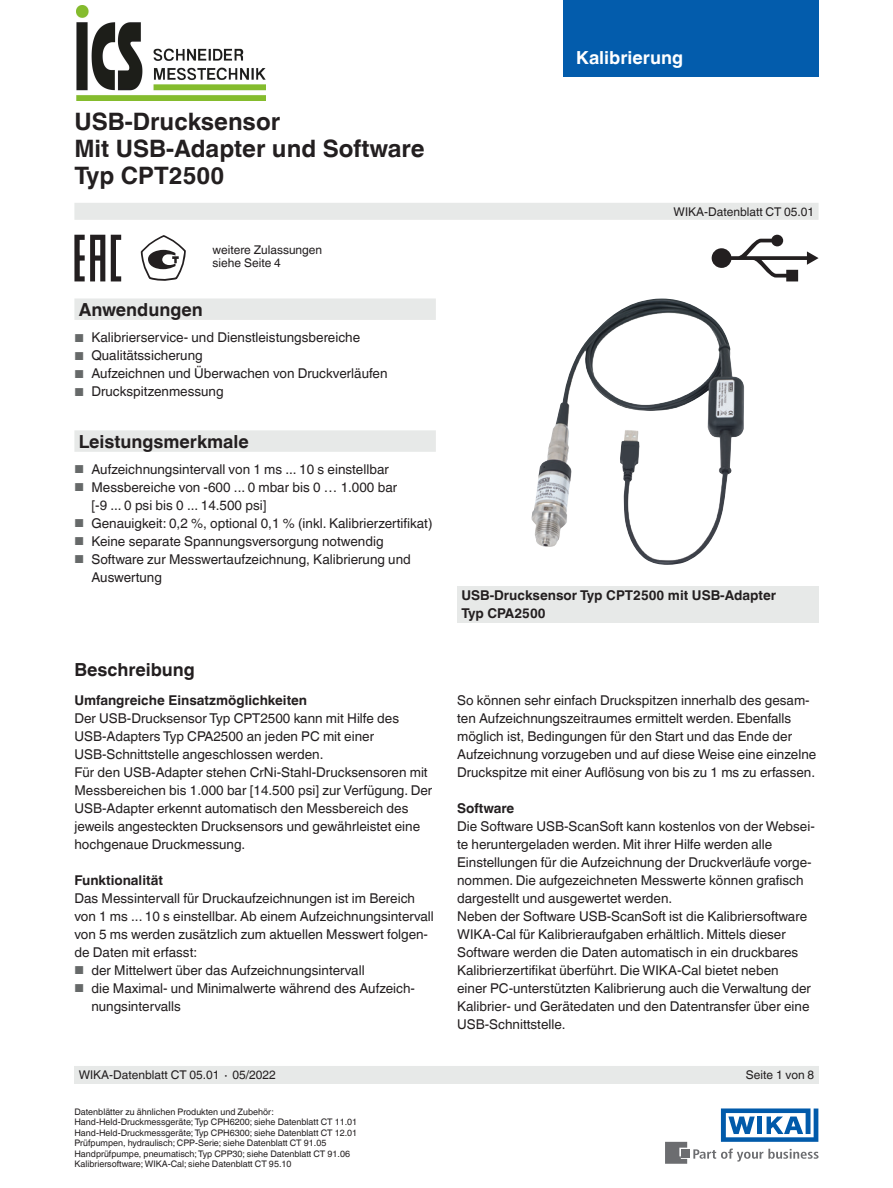
<style>
.page{position:relative;width:893px;height:1188px;background:#fff}
.page>*{position:absolute;margin:0;border:0;box-sizing:border-box;transform-origin:0 0}
.t1{font:700 24px/27px "Helvetica World";color:#231f20}
.t2{font:700 18px "Helvetica World";color:#231f20}
.t3{font:700 18px "Helvetica World";color:#fff}
.t4{font:13.5px/18px "Helvetica World";color:#231f20}
.t5{font:700 13.5px/18px "Helvetica World";color:#231f20}
.t6{font:12px/13.5px "Helvetica World";color:#231f20}
.t7{font:9px/10.5px "Helvetica World";color:#231f20}
.s1{font-size:11.55px;color:#666969}
</style>
<div class="page">
<svg style="left:693px;top:1149px;width:126px;height:13px"></svg>
<div style="left:682px;top:1150px;width:8px;height:8px;background:#6c6d70"></div>
<svg style="left:665px;top:1142px;width:22px;height:22px"></svg>
<svg style="left:721px;top:1108px;width:97px;height:34px"></svg>
<div style="left:563px;top:0;width:256px;height:76px;background:#035cac"></div>
<div style="left:74px;top:203px;width:745px;height:17px;background:#e7e9e8"></div>
<div style="left:74px;top:1066px;width:745px;height:18px;background:#e7e9e8"></div>
<svg style="left:111px;top:235px;width:10px;height:46px"></svg>
<svg style="left:74px;top:235px;width:31px;height:46px"></svg>
<svg style="left:712px;top:235px;width:107px;height:46px"></svg>
<div style="left:457px;top:586px;width:362px;height:36px;background:#e7e9e8"></div>
<img style="left:531px;top:298px;width:213px;height:267px">
<svg style="left:74px;top:298px;width:362px;height:154px"></svg>
<svg style="left:141px;top:235px;width:45px;height:46px"></svg>
<img style="left:76px;top:6px;width:189px;height:94px">
<h1 class="t1" style="left:74px;top:108px;width:352px">USB-Drucksensor<br>Mit USB-Adapter und Software<br>Typ CPT2500</h1>
<p class="t6" style="left:213px;top:243px;width:111px">weitere Zulassungen siehe Seite 4</p>
<h2 class="t2" style="left:79px;top:299px;width:126px">Anwendungen</h2>
<p class="t4" style="left:74px;top:329px;width:287px"><span class="s1">■</span> Kalibrierservice- und Dienstleistungsbereiche</p>
<p class="t4" style="left:74px;top:347px;width:130px"><span class="s1">■</span> Qualitätssicherung</p>
<p class="t4" style="left:74px;top:365px;width:315px"><span class="s1">■</span> Aufzeichnen und Überwachen von Druckverläufen</p>
<p class="t4" style="left:74px;top:383px;width:151px"><span class="s1">■</span> Druckspitzenmessung</p>
<h2 class="t2" style="left:79px;top:431px;width:172px">Leistungsmerkmale</h2>
<p class="t4" style="left:74px;top:461px;width:316px"><span class="s1">■</span> Aufzeichnungsintervall von 1 ms ... 10 s einstellbar</p>
<p class="t4" style="left:91px;top:479px;width:307px;text-indent:-17px"><span class="s1">■</span> Messbereiche von -600 ... 0 mbar bis 0 … 1.000 bar [-9 ... 0 psi bis 0 ... 14.500 psi]</p>
<p class="t4" style="left:74px;top:515px;width:360px"><span class="s1">■</span> Genauigkeit: 0,2 %, optional 0,1 % (inkl. Kalibrierzertifikat)</p>
<p class="t4" style="left:74px;top:533px;width:311px"><span class="s1">■</span> Keine separate Spannungsversorgung notwendig</p>
<p class="t4" style="left:91px;top:551px;width:321px;text-indent:-17px"><span class="s1">■</span> Software zur Messwertaufzeichnung, Kalibrierung und<br>Auswertung</p>
<h2 class="t2" style="left:74px;top:659px;width:122px">Beschreibung</h2>
<p class="t5" style="left:74px;top:691px;width:234px">Umfangreiche Einsatzmöglichkeiten</p>
<p class="t4" style="left:74px;top:709px;width:359px">Der USB-Drucksensor Typ CPT2500 kann mit Hilfe des USB-Adapters Typ CPA2500 an jeden PC mit einer USB-Schnittstelle angeschlossen werden.<br>Für den USB-Adapter stehen CrNi-Stahl-Drucksensoren mit Messbereichen bis 1.000 bar [14.500 psi] zur Verfügung. Der USB-Adapter erkennt automatisch den Messbereich des jeweils angesteckten Drucksensors und gewährleistet eine hochgenaue Druckmessung.</p>
<p class="t5" style="left:74px;top:871px;width:90px">Funktionalität</p>
<p class="t4" style="left:74px;top:889px;width:361px">Das Messintervall für Druckaufzeichnungen ist im Bereich von 1 ms ... 10 s einstellbar. Ab einem Aufzeichnungsintervall von 5 ms werden zusätzlich zum aktuellen Messwert folgen&shy;de Daten mit erfasst:</p>
<p class="t4" style="left:74px;top:961px;width:292px"><span class="s1">■</span> der Mittelwert über das Aufzeichnungsintervall</p>
<p class="t4" style="left:91px;top:979px;width:325px;text-indent:-17px"><span class="s1">■</span> die Maximal- und Minimalwerte während des Aufzeich&shy;nungsintervalls</p>
<h2 class="t3" style="left:576px;top:47px;width:108px">Kalibrierung</h2>
<p class="t6" style="left:674px;top:205px;width:142px">WIKA-Datenblatt CT 05.01</p>
<p class="t5" style="left:461px;top:586px;width:316px">USB-Drucksensor Typ CPT2500 mit USB-Adapter<br>Typ CPA2500</p>
<p class="t4" style="left:457px;top:691px;width:361px">So können sehr einfach Druckspitzen innerhalb des gesam&shy;ten Aufzeichnungszeitraumes ermittelt werden. Ebenfalls möglich ist, Bedingungen für den Start und das Ende der Aufzeichnung vorzugeben und auf diese Weise eine einzelne Druckspitze mit einer Auflösung von bis zu 1 ms zu erfassen.</p>
<p class="t5" style="left:457px;top:799px;width:59px">Software</p>
<p class="t4" style="left:457px;top:817px;width:359px">Die Software USB-ScanSoft kann kostenlos von der Websei&shy;te heruntergeladen werden. Mit ihrer Hilfe werden alle Einstellungen für die Aufzeichnung der Druckverläufe vorge&shy;nommen. Die aufgezeichneten Messwerte können grafisch dargestellt und ausgewertet werden.<br>Neben der Software USB-ScanSoft ist die Kalibriersoftware WIKA-Cal für Kalibrieraufgaben erhältlich. Mittels dieser Software werden die Daten automatisch in ein druckbares Kalibrierzertifikat überführt. Die WIKA-Cal bietet neben<br>einer PC-unterstützten Kalibrierung auch die Verwaltung der Kalibrier- und Gerätedaten und den Datentransfer über eine USB-Schnittstelle.</p>
<p class="t6" style="left:79px;top:1068px;width:199px">WIKA-Datenblatt CT 05.01 ∙ 05/2022</p>
<p class="t6" style="left:746px;top:1068px;width:70px">Seite 1 von 8</p>
<p class="t7" style="left:74px;top:1107px;width:284px">Datenblätter zu ähnlichen Produkten und Zubehör:<br>Hand-Held-Druckmessgeräte; Typ CPH6200; siehe Datenblatt CT 11.01<br>Hand-Held-Druckmessgeräte; Typ CPH6300; siehe Datenblatt CT 12.01<br>Prüfpumpen, hydraulisch; CPP-Serie; siehe Datenblatt CT 91.05<br>Handprüfpumpe, pneumatisch; Typ CPP30; siehe Datenblatt CT 91.06<br>Kalibriersoftware; WIKA-Cal; siehe Datenblatt CT 95.10</p>
</div>
